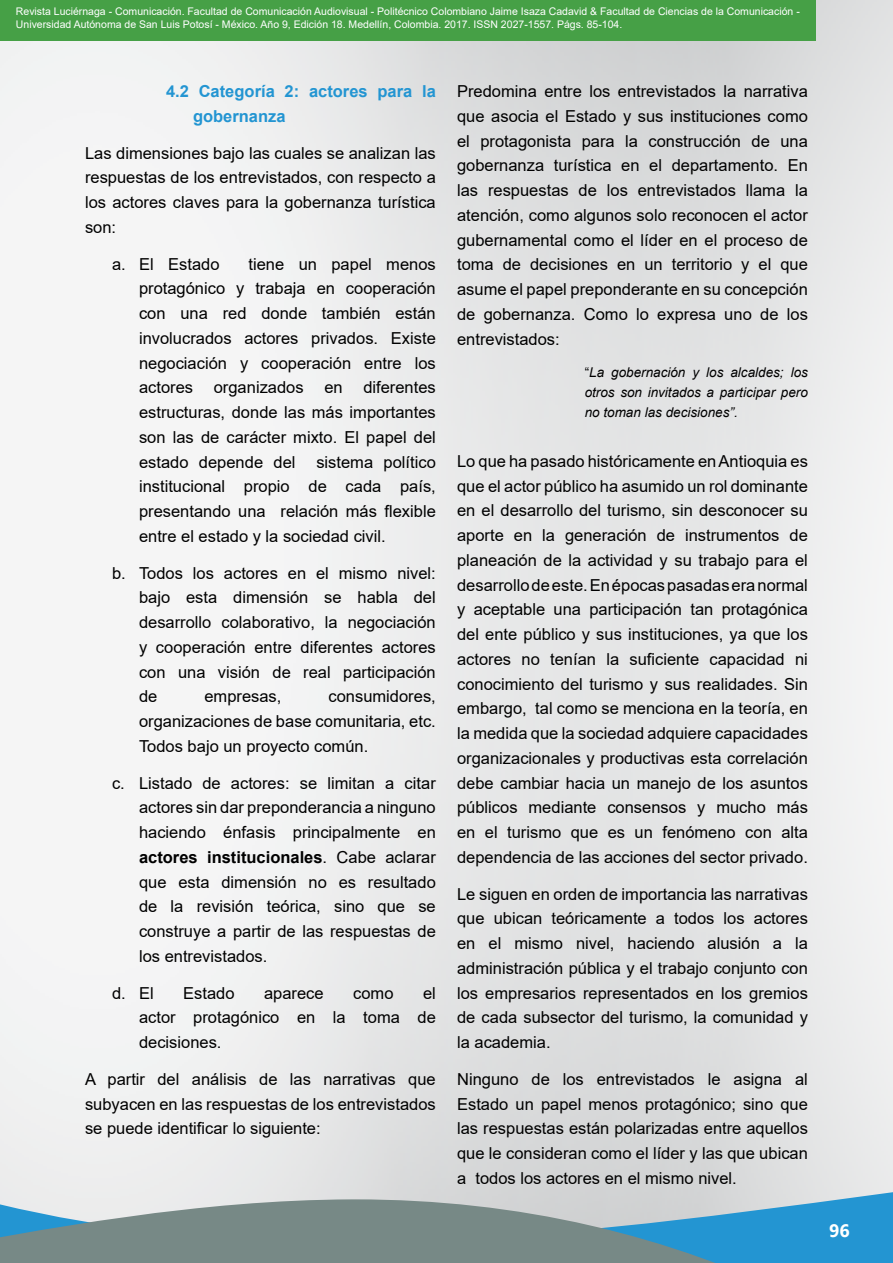
<style>
.page{position:relative;width:893px;height:1263px;background:#fff}
.page>*{position:absolute;margin:0;border:0;box-sizing:border-box;transform-origin:0 0}
.t1{font:700 18px "Myanmar Text";color:#fff}
.t2{font:16.5px/24.8px "Arial";color:#000;text-align:justify}
.t3{font:700 16.5px/24.8px "Arial";color:#2395d2}
.t4{font:italic 13.5px/20.2px "Arial";color:#000;text-align:justify}
.t5{font:10.5px/12.6px "Arial";color:#fff}
.s1{font-weight:700}
.s2{font-style:normal}
</style>
<div class="page">
<img style="left:0;top:0;width:893px;height:1153px">
<svg style="left:0;top:1153px;width:893px;height:110px;background:#c9d7df"></svg>
<svg style="left:0;top:1199px;width:810px;height:64px;background:#7b9aa3"></svg>
<div style="left:0;top:0;width:815px;height:40px;background:#46a046"></div>
<p class="t5" style="left:16px;top:5px;width:785px">Revista Luciérnaga - Comunicación. Facultad de Comunicación Audiovisual - Politécnico Colombiano Jaime Isaza Cadavid &amp; Facultad de Ciencias de la Comunicación -<br>Universidad Autónoma de San Luis Potosí - México. Año 9, Edición 18. Medellín, Colombia. 2017. ISSN 2027-1557. Págs. 85-104.</p>
<p class="t3" style="left:193px;top:79px;width:244px;text-indent:-27px">4.2 Categoría 2: actores para la gobernanza</p>
<p class="t2" style="left:85px;top:140px;width:352px">Las dimensiones bajo las cuales se analizan las respuestas de los entrevistados, con respecto a los actores claves para la gobernanza turística son:</p>
<p class="t2" style="left:112px;top:251px;width:109px">a. El Estado</p>
<p class="t2" style="left:139px;top:251px;width:298px;text-indent:109px">tiene un papel menos protagónico y trabaja en cooperación con una red donde también están involucrados actores privados. Existe negociación y cooperación entre los actores</p>
<p class="t2" style="left:139px;top:375px;width:298px;text-indent:224px">diferentes estructuras, donde las más importantes son las de carácter mixto. El papel del estado depende del</p>
<p class="t2" style="left:214px;top:375px;width:91px">organizados</p>
<p class="t2" style="left:324px;top:375px;width:20px">en</p>
<p class="t2" style="left:139px;top:449px;width:298px;text-indent:177px">sistema político institucional propio de cada país, presentando una relación más flexible entre el estado y la sociedad civil.</p>
<p class="t2" style="left:139px;top:560px;width:298px;text-indent:-27px">b. Todos los actores en el mismo nivel: bajo esta dimensión se habla del desarrollo colaborativo, la negociación y cooperación entre diferentes actores con una visión de real participación de</p>
<p class="t2" style="left:139px;top:684px;width:298px;text-indent:189px">consumidores, organizaciones de base comunitaria, etc.<br>Todos bajo un proyecto común.</p>
<p class="t2" style="left:139px;top:770px;width:298px;text-indent:-27px">c. Listado de actores: se limitan a citar actores sin dar preponderancia a ninguno haciendo énfasis principalmente en <span class="s1">actores institucionales</span>. Cabe aclarar que esta dimensión no es resultado de la revisión teórica, sino que se construye a partir de las respuestas de los entrevistados.</p>
<p class="t2" style="left:112px;top:980px;width:43px">d. El</p>
<p class="t2" style="left:183px;top:980px;width:53px">Estado</p>
<p class="t2" style="left:264px;top:980px;width:61px">aparece</p>
<p class="t2" style="left:353px;top:980px;width:42px">como</p>
<p class="t2" style="left:204px;top:684px;width:79px">empresas,</p>
<p class="t2" style="left:139px;top:980px;width:298px;text-indent:284px">el actor protagónico en la toma de decisiones.</p>
<p class="t2" style="left:85px;top:1067px;width:352px">A partir del análisis de las narrativas que subyacen en las respuestas de los entrevistados se puede identificar lo siguiente:</p>
<p class="t2" style="left:457px;top:79px;width:352px">Predomina entre los entrevistados la narrativa que asocia el Estado y sus instituciones como el protagonista para la construcción de una gobernanza turística en el departamento. En las respuestas de los entrevistados llama la atención, como algunos solo reconocen el actor gubernamental como el líder en el proceso de toma de decisiones en un territorio y el que asume el papel preponderante en su concepción de gobernanza. Como lo expresa uno de los entrevistados:</p>
<p class="t4" style="left:585px;top:362px;width:225px"><span class="s2">“</span>La gobernación y los alcaldes; los otros son invitados a participar pero no toman las decisiones”.</p>
<p class="t2" style="left:457px;top:449px;width:352px">Lo que ha pasado históricamente en Antioquia es que el actor público ha asumido un rol dominante en el desarrollo del turismo, sin desconocer su aporte en la generación de instrumentos de planeación de la actividad y su trabajo para el desarrollo de este. En épocas pasadas era normal y aceptable una participación tan protagónica del ente público y sus instituciones, ya que los actores no tenían la suficiente capacidad ni conocimiento del turismo y sus realidades. Sin embargo, tal como se menciona en la teoría, en la medida que la sociedad adquiere capacidades organizacionales y productivas esta correlación debe cambiar hacia un manejo de los asuntos públicos mediante consensos y mucho más en el turismo que es un fenómeno con alta dependencia de las acciones del sector privado.</p>
<p class="t2" style="left:457px;top:881px;width:352px">Le siguen en orden de importancia las narrativas que ubican teóricamente a todos los actores en el mismo nivel, haciendo alusión a la administración pública y el trabajo conjunto con los empresarios representados en los gremios de cada subsector del turismo, la comunidad y la academia.</p>
<p class="t2" style="left:457px;top:1067px;width:352px">Ninguno de los entrevistados le asigna al Estado un papel menos protagónico; sino que las respuestas están polarizadas entre aquellos que le consideran como el líder y las que ubican a todos los actores en el mismo nivel.</p>
<p class="t1" style="left:829px;top:1220px;width:22px">96</p>
</div>
